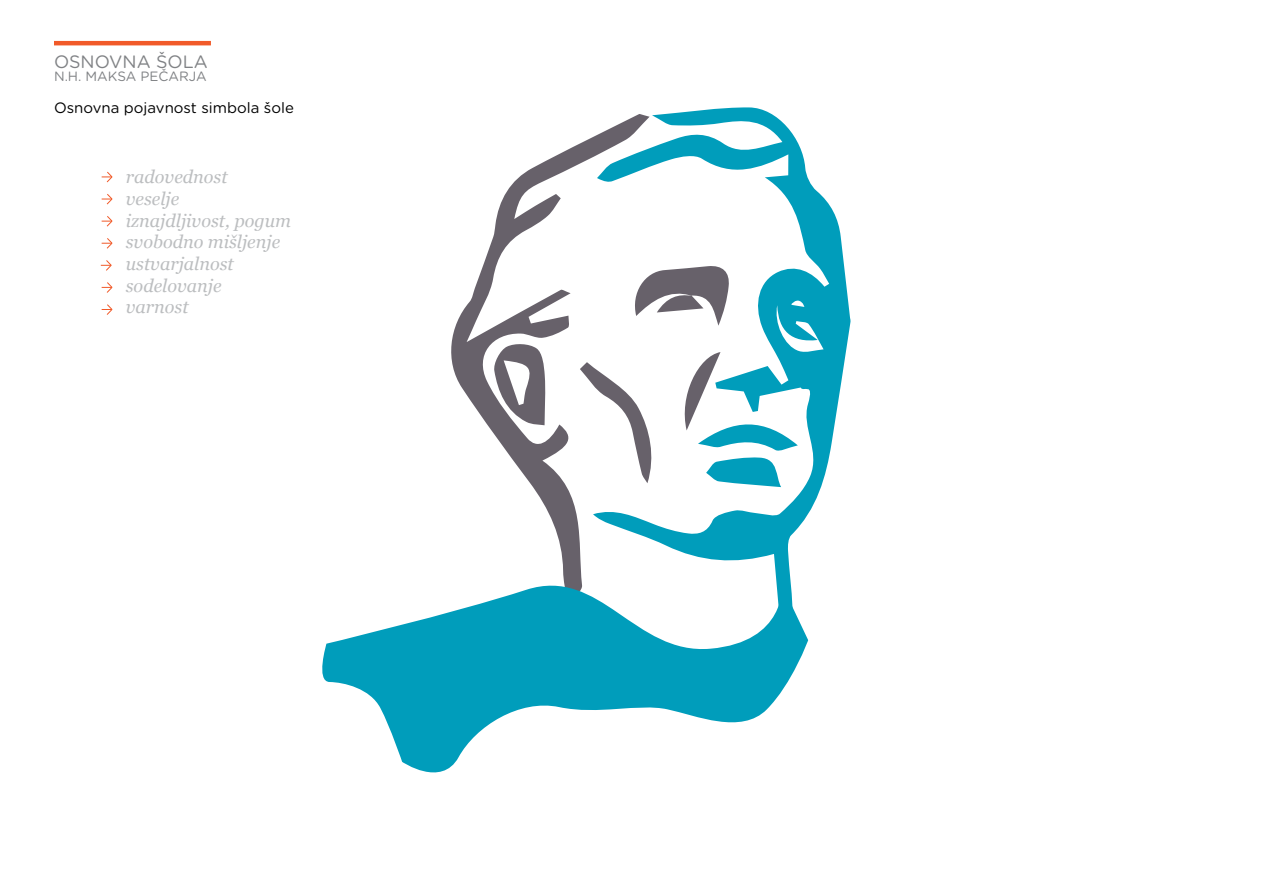
<style>
.page{position:relative;width:1263px;height:893px;background:#fff}
.page>*{position:absolute;margin:0;border:0;box-sizing:border-box;transform-origin:0 0}
.t1{font:italic 18px/21.6px "Georgia";color:#bcbec0}
.t2{font:17.85px "Gotham Rounded";color:#808285}
.t3{font:15px "Gotham Rounded";color:#000}
.t4{font:13.5px "Gotham Rounded";color:#808285}
</style>
<div class="page">
<svg style="left:102px;top:171px;width:11px;height:12px"></svg>
<svg style="left:102px;top:194px;width:11px;height:11px"></svg>
<svg style="left:102px;top:216px;width:11px;height:11px"></svg>
<svg style="left:102px;top:238px;width:11px;height:11px"></svg>
<svg style="left:101px;top:260px;width:11px;height:11px"></svg>
<svg style="left:102px;top:282px;width:11px;height:11px"></svg>
<svg style="left:102px;top:304px;width:11px;height:11px"></svg>
<hr style="left:54px;top:41px;width:157px;height:4px;background:#f15a29">
<svg style="left:665px;top:107px;width:186px;height:459px"></svg>
<svg style="left:451px;top:114px;width:279px;height:452px"></svg>
<svg style="left:322px;top:566px;width:486px;height:207px"></svg>
<p class="t2" style="left:54px;top:49px;width:155px">Osnovna šola</p>
<p class="t4" style="left:54px;top:67px;width:154px">n.h. Maksa Pečarja</p>
<p class="t3" style="left:54px;top:97px;width:241px">Osnovna pojavnost simbola šole</p>
<p class="t1" style="left:126px;top:166px;width:167px">radovednost<br>veselje<br>iznajdljivost, pogum svobodno mišljenje ustvarjalnost sodelovanje<br>varnost</p>
</div>
